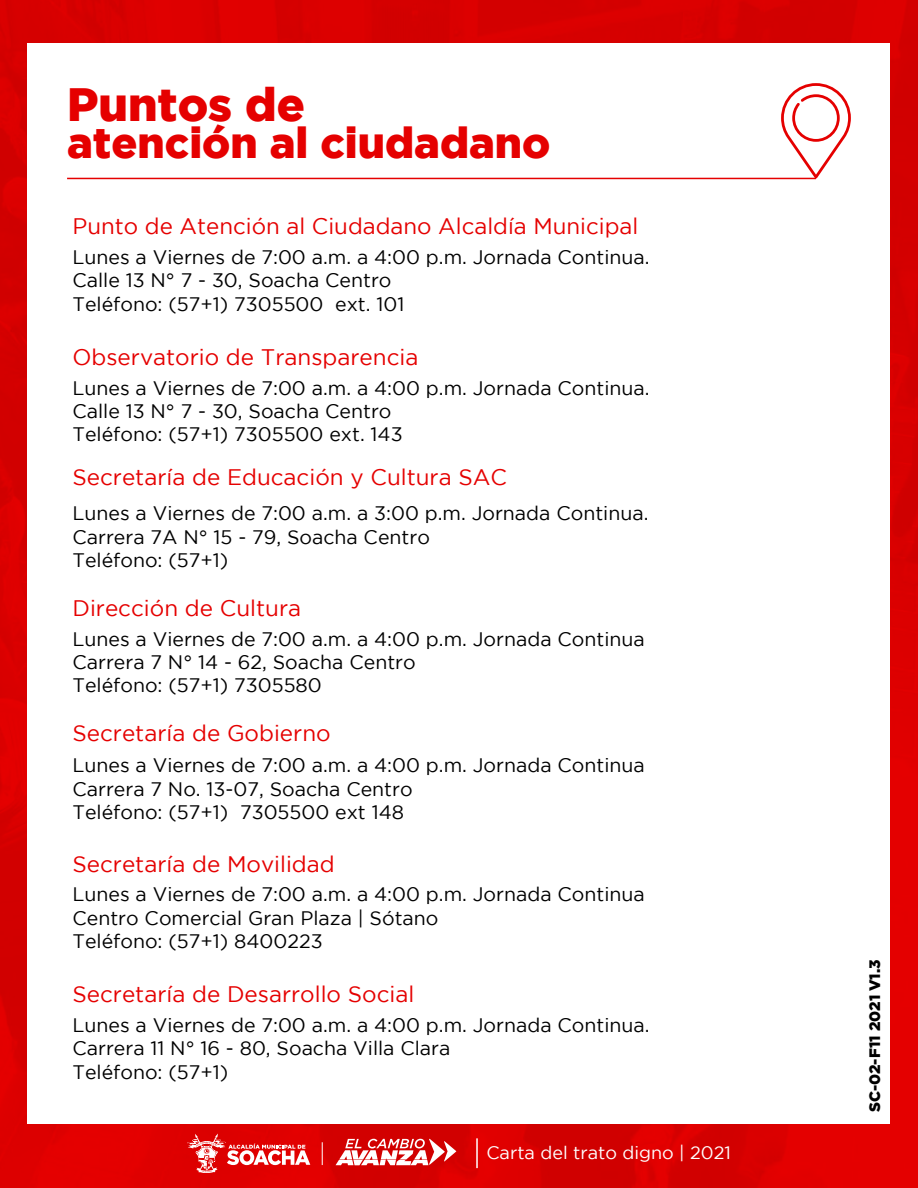
<style>
.page{position:relative;width:918px;height:1188px;background:#da0000}
.page>*{position:absolute;margin:0;border:0;box-sizing:border-box;transform-origin:0 0}
.t1{font:900 46.65px "Gotham";color:#e50000}
.t2{font:900 43.05px "Gotham";color:#e50000}
.t3{font:22.5px "Gotham";color:#e50000}
.t4{font:19.5px/23.4px "Gotham";color:#000}
.t5{font:18px "Gotham";color:#fff}
.t6{font:900 15.15px "Gotham";color:#000}
</style>
<div class="page">
<div style="left:28px;top:43px;width:862px;height:1081px;background:#fff"></div>
<svg style="left:336px;top:1139px;width:120px;height:26px"></svg>
<svg style="left:187px;top:1134px;width:123px;height:39px"></svg>
<hr style="left:476px;top:1138px;width:2px;height:30px;background:#fff">
<hr style="left:67px;top:178px;width:749px;height:1px;background:#e50000">
<svg style="left:781px;top:83px;width:70px;height:95px"></svg>
<h1 class="t1" style="left:67px;top:77px;width:239px">Puntos de</h1>
<h2 class="t2" style="left:67px;top:118px;width:485px">atención al ciudadano</h2>
<p class="t3" style="left:72px;top:213px;width:567px">Punto de Atención al Ciudadano Alcaldía Municipal</p>
<p class="t4" style="left:72px;top:245px;width:579px">Lunes a Viernes de 7:00 a.m. a 4:00 p.m. Jornada Continua.<br>Calle 13 N° 7 - 30, Soacha Centro<br>Teléfono: (57+1) 7305500 ext. 101</p>
<p class="t3" style="left:72px;top:344px;width:347px">Observatorio de Transparencia</p>
<p class="t4" style="left:72px;top:376px;width:579px">Lunes a Viernes de 7:00 a.m. a 4:00 p.m. Jornada Continua.<br>Calle 13 N° 7 - 30, Soacha Centro<br>Teléfono: (57+1) 7305500 ext. 143</p>
<p class="t3" style="left:72px;top:464px;width:436px">Secretaría de Educación y Cultura SAC</p>
<p class="t4" style="left:72px;top:501px;width:578px">Lunes a Viernes de 7:00 a.m. a 3:00 p.m. Jornada Continua.<br>Carrera 7A N° 15 - 79, Soacha Centro<br>Teléfono: (57+1)</p>
<p class="t3" style="left:72px;top:595px;width:230px">Dirección de Cultura</p>
<p class="t4" style="left:72px;top:627px;width:574px">Lunes a Viernes de 7:00 a.m. a 4:00 p.m. Jornada Continua<br>Carrera 7 N° 14 - 62, Soacha Centro<br>Teléfono: (57+1) 7305580</p>
<p class="t3" style="left:72px;top:721px;width:260px">Secretaría de Gobierno</p>
<p class="t4" style="left:72px;top:754px;width:574px">Lunes a Viernes de 7:00 a.m. a 4:00 p.m. Jornada Continua<br>Carrera 7 No. 13-07, Soacha Centro<br>Teléfono: (57+1) 7305500 ext 148</p>
<p class="t3" style="left:72px;top:851px;width:264px">Secretaría de Movilidad</p>
<p class="t4" style="left:72px;top:883px;width:574px">Lunes a Viernes de 7:00 a.m. a 4:00 p.m. Jornada Continua<br>Centro Comercial Gran Plaza | Sótano<br>Teléfono: (57+1) 8400223</p>
<p class="t3" style="left:72px;top:982px;width:343px">Secretaría de Desarrollo Social</p>
<p class="t4" style="left:72px;top:1013px;width:579px">Lunes a Viernes de 7:00 a.m. a 4:00 p.m. Jornada Continua.<br>Carrera 11 N° 16 - 80, Soacha Villa Clara<br>Teléfono: (57+1)</p>
<p class="t5" style="left:486px;top:1143px;width:246px">Carta del trato digno | 2021</p>
<p class="t6" style="left:864px;top:1112px;width:154px;rotate:-90deg">SC-02-F11 2021 V1.3</p>
</div>
